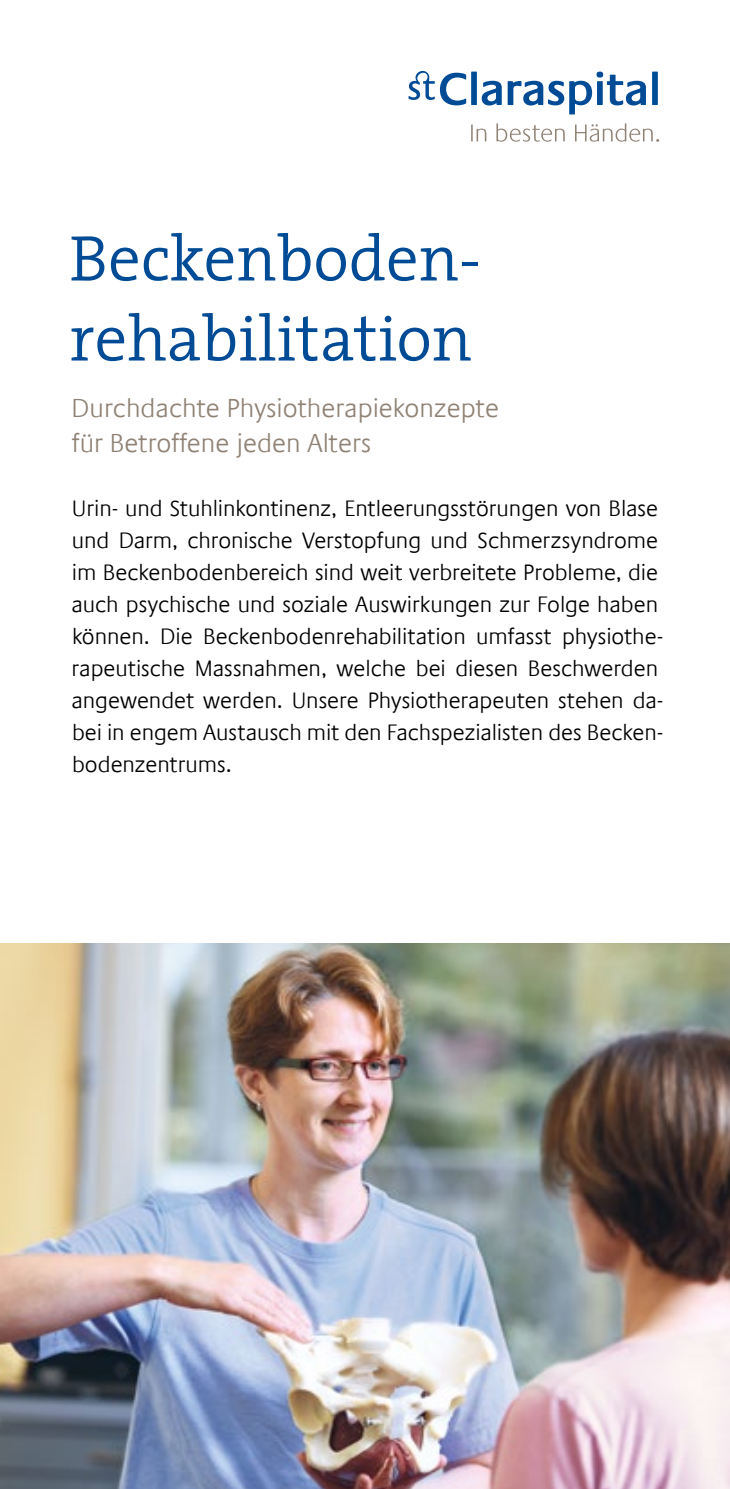
<style>
.page{position:relative;width:730px;height:1489px;background:#fff}
.page>*{position:absolute;margin:0;border:0;box-sizing:border-box;transform-origin:0 0}
.t1{font:300 65px/80px "The Serif";color:#004b96}
.t2{font:300 26.25px/35px "Praxis Com";color:#908375}
.t3{font:300 22.5px/32px "Praxis Com";letter-spacing:-.005em;color:#000}
</style>
<div class="page">
<svg style="left:471px;top:124px;width:15px;height:17px"></svg>
<svg style="left:496px;top:123px;width:69px;height:19px"></svg>
<svg style="left:575px;top:123px;width:84px;height:19px"></svg>
<div style="left:471px;top:72px;width:6px;height:33px;background:#004b96"></div>
<div style="left:597px;top:81px;width:6px;height:24px;background:#004b96"></div>
<div style="left:596px;top:72px;width:7px;height:6px;background:#004b96;border-radius:50%"></div>
<div style="left:652px;top:72px;width:6px;height:33px;background:#004b96"></div>
<svg style="left:482px;top:81px;width:20px;height:24px"></svg>
<svg style="left:508px;top:81px;width:84px;height:33px"></svg>
<svg style="left:607px;top:75px;width:39px;height:30px"></svg>
<svg style="left:409px;top:71px;width:57px;height:34px"></svg>
<img style="left:0;top:943px;width:730px;height:545px">
<h1 class="t1" style="left:70px;top:216px;width:406px">Beckenboden&shy;rehabilitation</h1>
<p class="t2" style="left:72px;top:390px;width:429px">Durchdachte Physiotherapiekonzepte für Betroffene jeden Alters</p>
<p class="t3" style="left:71px;top:492px;width:593px">Urin- und Stuhlinkontinenz, Entleerungsstörungen von Blase und Darm, chronische Verstopfung und Schmerzsyndrome im Beckenbodenbereich sind weit verbreitete Probleme, die auch psychische und soziale Auswirkungen zur Folge haben können. Die Beckenbodenrehabilitation umfasst physiothe&shy;rapeutische Massnahmen, welche bei diesen Beschwerden angewendet werden. Unsere Physiotherapeuten stehen da&shy;bei in engem Austausch mit den Fachspezialisten des Becken&shy;bodenzentrums.</p>
</div>
